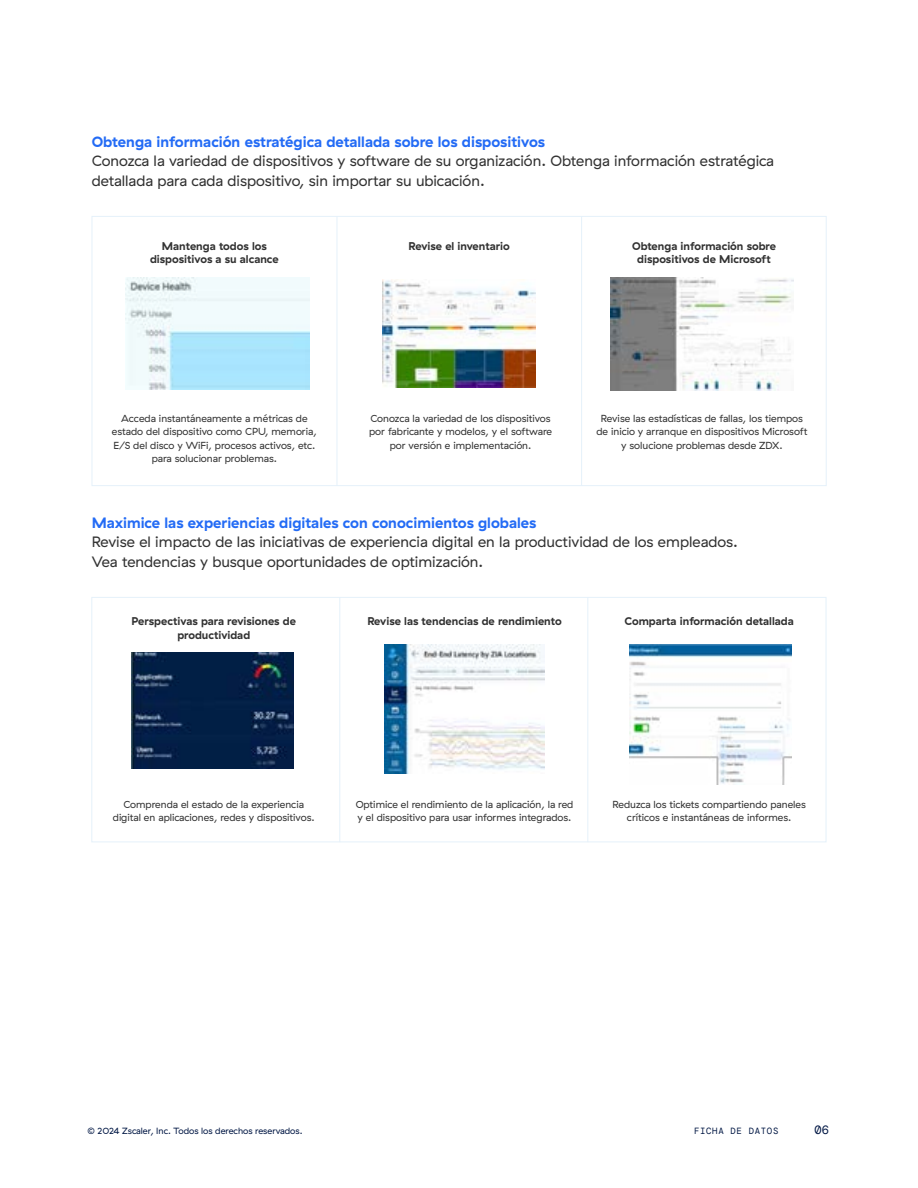
<style>
.page{position:relative;width:918px;height:1188px;background:#fff}
.page>*{position:absolute;margin:0;border:0;box-sizing:border-box;transform-origin:0 0}
.t1{font:15px/19.5px "GT Haptik ZS";color:#323232}
.t2{font:700 15px "GT Haptik ZS";color:#236bf5}
.t3{font:12px "DM Mono";color:#001744}
.t4{font:700 11.25px/13.5px "GT Haptik ZS";color:#323232;text-align:center}
.t5{font:10.2px/13.5px "GT Haptik ZS";color:#323232;text-align:center}
.t6{font:9px "GT Haptik ZS";color:#001744}
.t7{font:9px "DM Mono";letter-spacing:.075em;color:#001744}
</style>
<div class="page">
<svg style="left:91px;top:216px;width:736px;height:270px"></svg>
<svg style="left:91px;top:597px;width:736px;height:246px"></svg>
<hr style="left:339px;top:597px;width:1px;height:245px;background:#e5f1fa">
<hr style="left:587px;top:597px;width:1px;height:245px;background:#e5f1fa">
<img style="left:131px;top:652px;width:162px;height:116px">
<img style="left:385px;top:645px;width:159px;height:128px">
<img style="left:125px;top:277px;width:184px;height:112px">
<img style="left:382px;top:279px;width:153px;height:108px">
<hr style="left:581px;top:216px;width:1px;height:270px;background:#e5f1fa">
<hr style="left:337px;top:216px;width:1px;height:270px;background:#e5f1fa">
<img style="left:611px;top:278px;width:182px;height:112px">
<img style="left:630px;top:645px;width:162px;height:139px">
<h1 class="t2" style="left:92px;top:133px;width:455px">Obtenga información estratégica detallada sobre los dispositivos</h1>
<h1 class="t1" style="left:92px;top:152px;width:684px">Conozca la variedad de dispositivos y software de su organización. Obtenga información estratégica detallada para cada dispositivo, sin importar su ubicación.</h1>
<p class="t4" style="left:150px;top:239px;width:130px">Mantenga todos los dispositivos a su alcance</p>
<p class="t4" style="left:408px;top:239px;width:103px">Revise el inventario</p>
<p class="t4" style="left:632px;top:239px;width:145px">Obtenga información sobre dispositivos de Microsoft</p>
<p class="t5" style="left:112px;top:411px;width:206px">Acceda instantáneamente a métricas de estado del dispositivo como CPU, memoria, E/S del disco y WiFi, procesos activos, etc. para solucionar problemas.</p>
<p class="t5" style="left:369px;top:411px;width:184px">Conozca la variedad de los dispositivos por fabricante y modelos, y el software por versión e implementación.</p>
<p class="t5" style="left:597px;top:411px;width:212px">Revise las estadísticas de fallas, los tiempos de inicio y arranque en dispositivos Microsoft y solucione problemas desde ZDX.</p>
<h1 class="t2" style="left:92px;top:514px;width:446px">Maximice las experiencias digitales con conocimientos globales</h1>
<h1 class="t1" style="left:92px;top:533px;width:648px">Revise el impacto de las iniciativas de experiencia digital en la productividad de los empleados.<br>Vea tendencias y busque oportunidades de optimización.</h1>
<p class="t4" style="left:132px;top:614px;width:166px">Perspectivas para revisiones de productividad</p>
<p class="t4" style="left:367px;top:614px;width:196px">Revise las tendencias de rendimiento</p>
<p class="t4" style="left:625px;top:614px;width:171px">Comparta información detallada</p>
<p class="t5" style="left:113px;top:798px;width:203px">Comprenda el estado de la experiencia digital en aplicaciones, redes y dispositivos.</p>
<p class="t5" style="left:356px;top:798px;width:219px;text-align:left">Optimice el rendimiento de la aplicación, la red y el dispositivo para usar informes integrados.</p>
<p class="t5" style="left:613px;top:798px;width:195px">Reduzca los tickets compartiendo paneles críticos e instantáneas de informes.</p>
<p class="t6" style="left:87px;top:1126px;width:217px">© 2024 Zscaler, Inc. Todos los derechos reservados.</p>
<p class="t7" style="left:694px;top:1125px;width:86px">FICHA DE DATOS</p>
<p class="t3" style="left:815px;top:1122px;width:16px">06</p>
</div>
